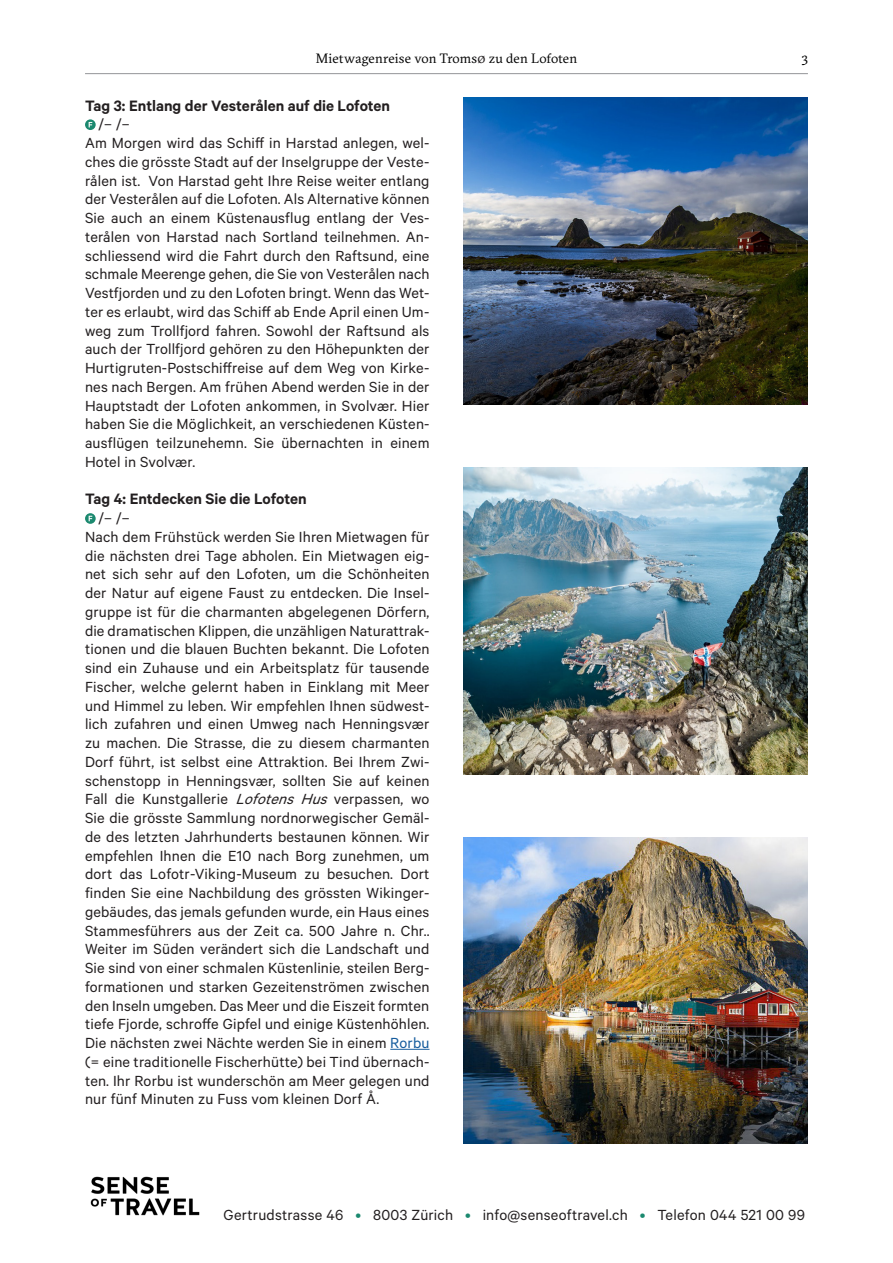
<style>
.page{position:relative;width:893px;height:1263px;background:#fff}
.page>*{position:absolute;margin:0;border:0;box-sizing:border-box;transform-origin:0 0}
.Programm_Titel{font:600 16.95px "Calibre";color:#231f20}
.Programm_Text{font:16.5px/18.8px "Calibre";letter-spacing:.01em;color:#231f20;text-align:justify}
.t1{font:13.5px "GT Sectra";letter-spacing:.01em;color:#000}
.s1{font-size:15px;color:#231f20}
.s2{font-style:italic}
.s3{color:#175d9e}
.s4{color:#1b896f}
</style>
<div class="page">
<hr style="left:85px;top:73px;width:723px;height:1px;background:#939598">
<img style="left:90px;top:1176px;width:110px;height:40px">
<hr style="left:390px;top:1049px;width:39px;height:1px;background:#175d9e">
<svg style="left:85px;top:119px;width:11px;height:11px"></svg>
<svg style="left:89px;top:122px;width:3px;height:5px"></svg>
<svg style="left:85px;top:513px;width:11px;height:11px"></svg>
<svg style="left:89px;top:516px;width:3px;height:5px"></svg>
<img style="left:463px;top:837px;width:345px;height:307px">
<img style="left:463px;top:467px;width:345px;height:307px">
<img style="left:463px;top:98px;width:345px;height:307px">
<p class="t1" style="left:316px;top:51px;width:263px">Mietwagenreise von Troms<span class="s1">ø</span> zu den Lofoten</p>
<p class="t1" style="left:802px;top:50px;width:8px">3</p>
<p class="Programm_Titel" style="left:85px;top:95px;width:307px">Tag 3: Entlang der Vesterålen auf die Lofoten</p>
<p class="Programm_Text" style="left:99px;top:114px;width:32px">/– /–</p>
<p class="Programm_Text" style="left:85px;top:133px;width:346px">Am Morgen wird das Schiff in Harstad anlegen, wel&shy;ches die grösste Stadt auf der Inselgruppe der Veste&shy;rålen ist. Von Harstad geht Ihre Reise weiter entlang der Vesterålen auf die Lofoten. Als Alternative können Sie auch an einem Küstenausflug entlang der Ves&shy;terålen von Harstad nach Sortland teilnehmen. An&shy;schliessend wird die Fahrt durch den Raftsund, eine schmale Meerenge gehen, die Sie von Vesterålen nach Vestfjorden und zu den Lofoten bringt. Wenn das Wet&shy;ter es erlaubt, wird das Schiff ab Ende April einen Um&shy;weg zum Trollfjord fahren. Sowohl der Raftsund als auch der Trollfjord gehören zu den Höhepunkten der Hurtigruten-Postschiffreise auf dem Weg von Kirke&shy;nes nach Bergen. Am frühen Abend werden Sie in der Hauptstadt der Lofoten ankommen, in Svolvær. Hier haben Sie die Möglichkeit, an verschiedenen Küsten&shy;ausflügen teilzunehemn. Sie übernachten in einem Hotel in Svolvær.</p>
<p class="Programm_Titel" style="left:85px;top:489px;width:223px">Tag 4: Entdecken Sie die Lofoten</p>
<p class="Programm_Text" style="left:99px;top:508px;width:32px">/– /–</p>
<p class="Programm_Text" style="left:85px;top:527px;width:346px">Nach dem Frühstück werden Sie Ihren Mietwagen für die nächsten drei Tage abholen. Ein Mietwagen eig&shy;net sich sehr auf den Lofoten, um die Schönheiten der Natur auf eigene Faust zu entdecken. Die Insel&shy;gruppe ist für die charmanten abgelegenen Dörfern, die dramatischen Klippen, die unzähligen Naturattrak&shy;tionen und die blauen Buchten bekannt. Die Lofoten sind ein Zuhause und ein Arbeitsplatz für tausende Fischer, welche gelernt haben in Einklang mit Meer und Himmel zu leben. Wir empfehlen Ihnen südwest&shy;lich zufahren und einen Umweg nach Henningsvær zu machen. Die Strasse, die zu diesem charmanten Dorf führt, ist selbst eine Attraktion. Bei Ihrem Zwi&shy;schenstopp in Henningsvær, sollten Sie auf keinen Fall die Kunstgallerie <span class="s2">Lofotens Hus</span> verpassen, wo Sie die grösste Sammlung nordnorwegischer Gemäl&shy;de des letzten Jahrhunderts bestaunen können. Wir empfehlen Ihnen die E10 nach Borg zunehmen, um dort das Lofotr-Viking-Museum zu besuchen. Dort finden Sie eine Nachbildung des grössten Wikinger&shy;gebäudes, das jemals gefunden wurde, ein Haus eines Stammesführers aus der Zeit ca. 500 Jahre n. Chr..<br>Weiter im Süden verändert sich die Landschaft und Sie sind von einer schmalen Küstenlinie, steilen Berg&shy;formationen und starken Gezeitenströmen zwischen den Inseln umgeben. Das Meer und die Eiszeit formten tiefe Fjorde, schroffe Gipfel und einige Küstenhöhlen.<br>Die nächsten zwei Nächte werden Sie in einem <span class="s3">Rorbu </span>(= eine traditionelle Fischerhütte) bei Tind übernach&shy;ten. Ihr Rorbu ist wunderschön am Meer gelegen und nur fünf Minuten zu Fuss vom kleinen Dorf Å.</p>
<p class="Programm_Text" style="left:224px;top:1205px;width:583px">Gertrudstrasse 46 <span class="s4">•</span> 8003 Zürich <span class="s4">•</span> info@senseoftravel.ch <span class="s4">•</span> Telefon 044 521 00 99</p>
</div>
